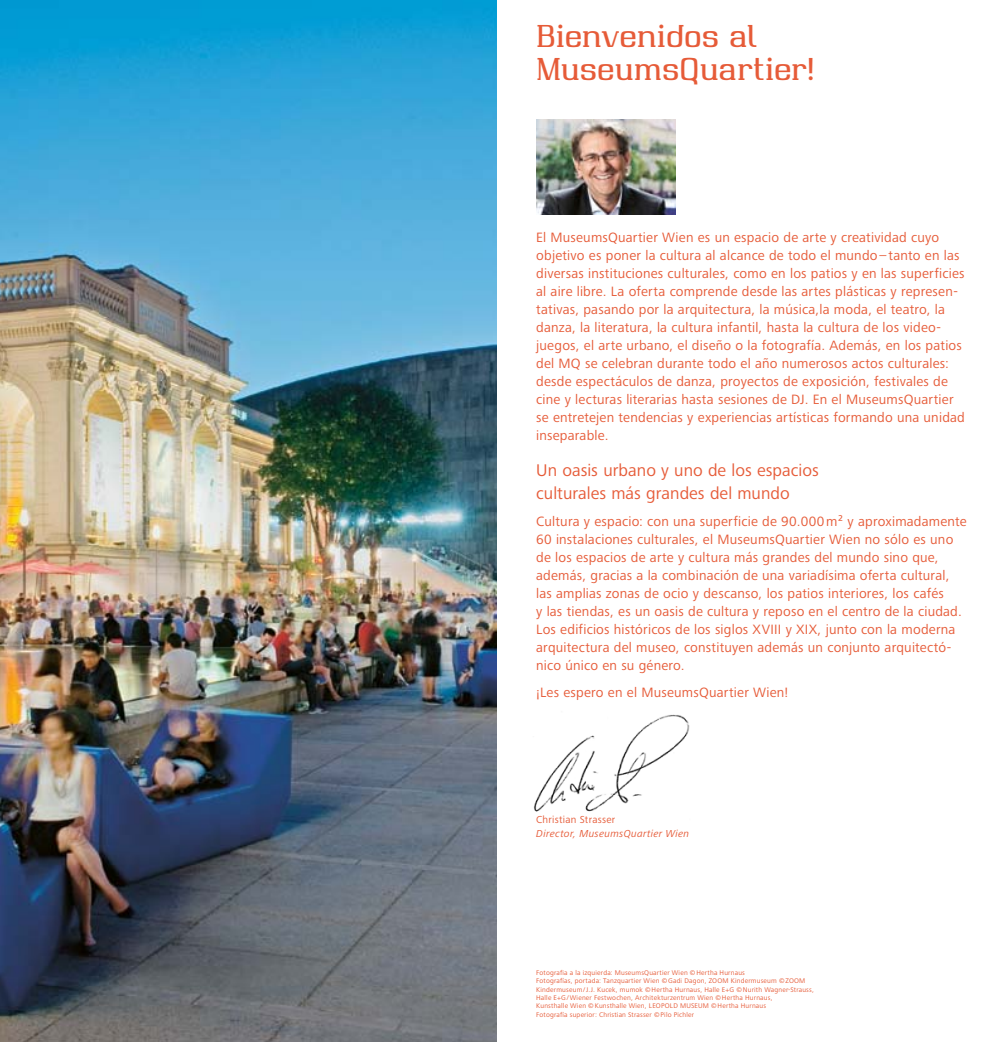
<style>
.page{position:relative;width:993px;height:1042px;background:#fff}
.page>*{position:absolute;margin:0;border:0;box-sizing:border-box;transform-origin:0 0}
.t1{font:31.5px/33.2px "Rigido";color:#e65b38}
.t2{font:17.5px/22.6px "Frutiger Next Pro";letter-spacing:.005em;color:#e65b38}
.t3{font:14px/18px "Frutiger Next Pro";letter-spacing:.015em;color:#e65b38}
.t4{font:italic 10.5px "Frutiger Next Pro";letter-spacing:.03em;color:#e65b38}
.t5{font:10.5px "Frutiger Next Pro";letter-spacing:.025em;color:#e65b38}
.t6{font:7px/8.4px "Frutiger Next Pro";letter-spacing:.025em;color:#e65b38}
</style>
<div class="page">
<img style="left:534px;top:714px;width:156px;height:98px">
<img style="left:536px;top:120px;width:139px;height:95px">
<img style="left:0;top:0;width:496px;height:1042px">
<h1 class="t1" style="left:536px;top:19px;width:280px">Bienvenidos al<br>MuseumsQuartier!</h1>
<p class="t3" style="left:536px;top:228px;width:430px">El MuseumsQuartier Wien es un espacio de arte y creatividad cuyo objetivo es poner la cultura al alcance de todo el mundo – tanto en las diversas instituciones culturales, como en los patios y en las superficies al aire libre. La oferta comprende desde las artes plásticas y represen&shy;tativas, pasando por la arquitectura, la música,la moda, el teatro, la danza, la literatura, la cultura infantil, hasta la cultura de los video&shy;juegos, el arte urbano, el diseño o la fotografía. Además, en los patios del MQ se celebran durante todo el año numerosos actos culturales: desde espectáculos de danza, proyectos de exposición, festivales de cine y lecturas literarias hasta sesiones de DJ. En el MuseumsQuartier se entretejen tendencias y experiencias artísticas formando una unidad inseparable.</p>
<p class="t2" style="left:536px;top:459px;width:284px">Un oasis urbano y uno de los espacios culturales más grandes del mundo</p>
<p class="t3" style="left:536px;top:512px;width:432px">Cultura y espacio: con una superficie de 90.000m² y aproximadamente 60 instalaciones culturales, el MuseumsQuartier Wien no sólo es uno de los espacios de arte y cultura más grandes del mundo sino que, además, gracias a la combinación de una variadísima oferta cultural, las amplias zonas de ocio y descanso, los patios interiores, los cafés<br>y las tiendas, es un oasis de cultura y reposo en el centro de la ciudad.<br>Los edificios históricos de los siglos XVIII y XIX, junto con la moderna arquitectura del museo, constituyen además un conjunto arquitectó&shy;nico único en su género.</p>
<p class="t3" style="left:536px;top:683px;width:253px">¡Les espero en el MuseumsQuartier Wien!</p>
<p class="t5" style="left:536px;top:813px;width:81px">Christian Strasser</p>
<p class="t4" style="left:536px;top:827px;width:154px">Director, MuseumsQuartier Wien</p>
<p class="t6" style="left:536px;top:968px;width:279px">Fotografia a la izquierda: MuseumsQuartier Wien ©Hertha Hurnaus<br>Fotografías, portada: Tanzquartier Wien ©Gadi Dagon, ZOOM Kindermuseum ©ZOOM Kindermuseum /J.J. Kucek, mumok ©Hertha Hurnaus, Halle E+G ©Nurith Wagner-Strauss, Halle E+G/Wiener Festwochen, Architekturzentrum Wien ©Hertha Hurnaus,<br>Kunsthalle Wien ©Kunsthalle Wien, LEOPOLD MUSEUM ©Hertha Hurnaus<br>Fotografía superior: Christian Strasser ©Pilo Pichler</p>
</div>
